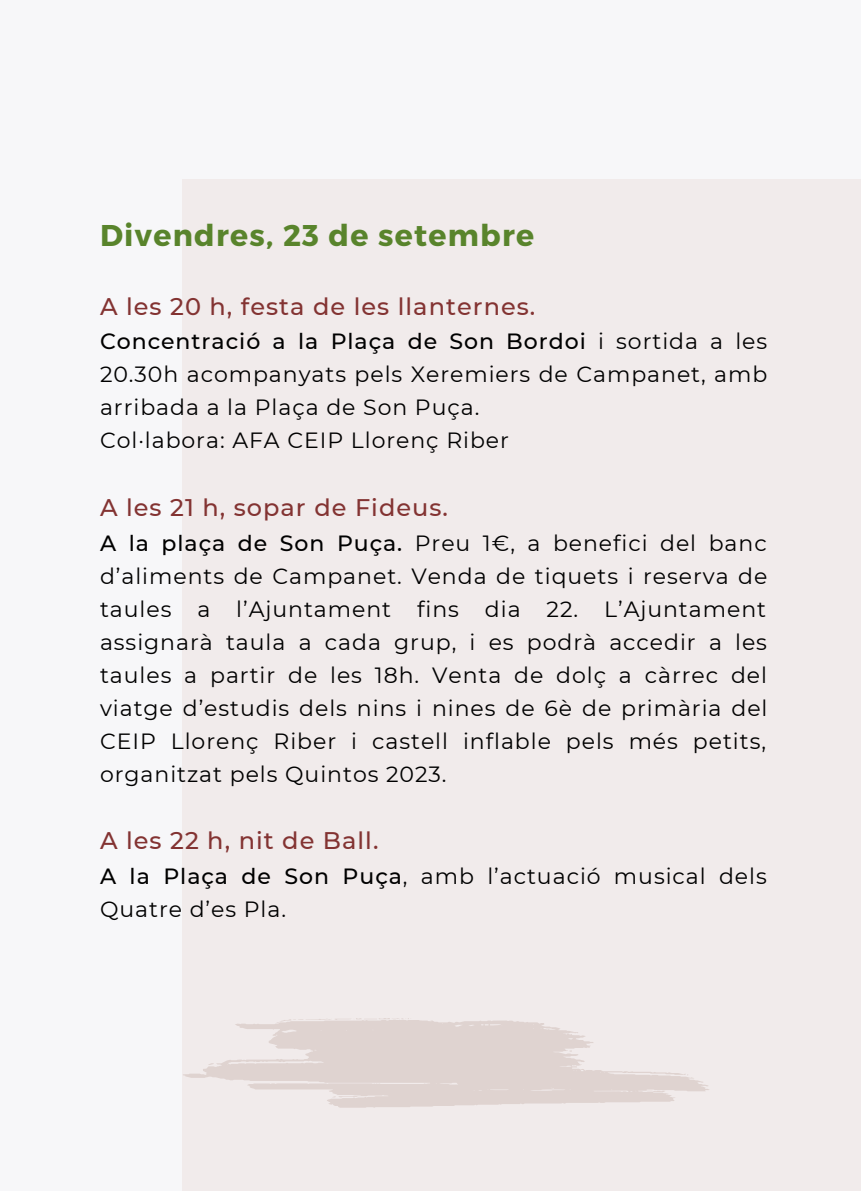
<style>
.page{position:relative;width:861px;height:1191px;background:#f7f7f9}
.page>*{position:absolute;margin:0;border:0;box-sizing:border-box;transform-origin:0 0}
.t1{font:700 30px "Montserrat";letter-spacing:.045em;color:#59842c}
.t2{font:500 24px "Montserrat";letter-spacing:.045em;color:#833332}
.t3{font:22px/33px "Montserrat";letter-spacing:.045em;color:#000}
.s1{font-weight:500}
</style>
<div class="page">
<div style="left:183px;top:179px;width:678px;height:1012px;background:#f1ebeb"></div>
<svg style="left:183px;top:1020px;width:526px;height:88px;fill:#dfd3d0"></svg>
<svg style="left:208px;top:1063px;width:6px;height:2px"></svg>
<svg style="left:646px;top:1091px;width:19px;height:1px"></svg>
<svg style="left:276px;top:1018px;width:135px;height:5px"></svg>
<h1 class="t1" style="left:100px;top:216px;width:436px">Divendres, 23 de setembre</h1>
<p class="t2" style="left:100px;top:292px;width:437px">A les 20 h, festa de les llanternes.</p>
<p class="t3" style="left:100px;top:325px;width:669px"><span class="s1">Concentració a la Plaça de Son Bordoi</span> i sortida a les 20.30h acompanyats pels Xeremiers de Campanet, amb arribada a la Plaça de Son Puça.<br>Col·labora: AFA CEIP Llorenç Riber</p>
<p class="t2" style="left:100px;top:493px;width:350px">A les 21 h, sopar de Fideus.</p>
<p class="t3" style="left:100px;top:526px;width:669px;text-align:justify"><span class="s1">A la plaça de Son Puça.</span> Preu 1€, a benefici del banc d’aliments de Campanet. Venda de tiquets i reserva de taules a l’Ajuntament fins dia 22. L’Ajuntament assignarà taula a cada grup, i es podrà accedir a les taules a partir de les 18h. Venta de dolç a càrrec del viatge d’estudis dels nins i nines de 6è de primària del CEIP Llorenç Riber i castell inflable pels més petits, organitzat pels Quintos 2023.</p>
<p class="t2" style="left:100px;top:826px;width:280px">A les 22 h, nit de Ball.</p>
<p class="t3" style="left:100px;top:860px;width:668px"><span class="s1">A la Plaça de Son Puça</span>, amb l’actuació musical dels<br>Quatre d’es Pla.</p>
</div>
